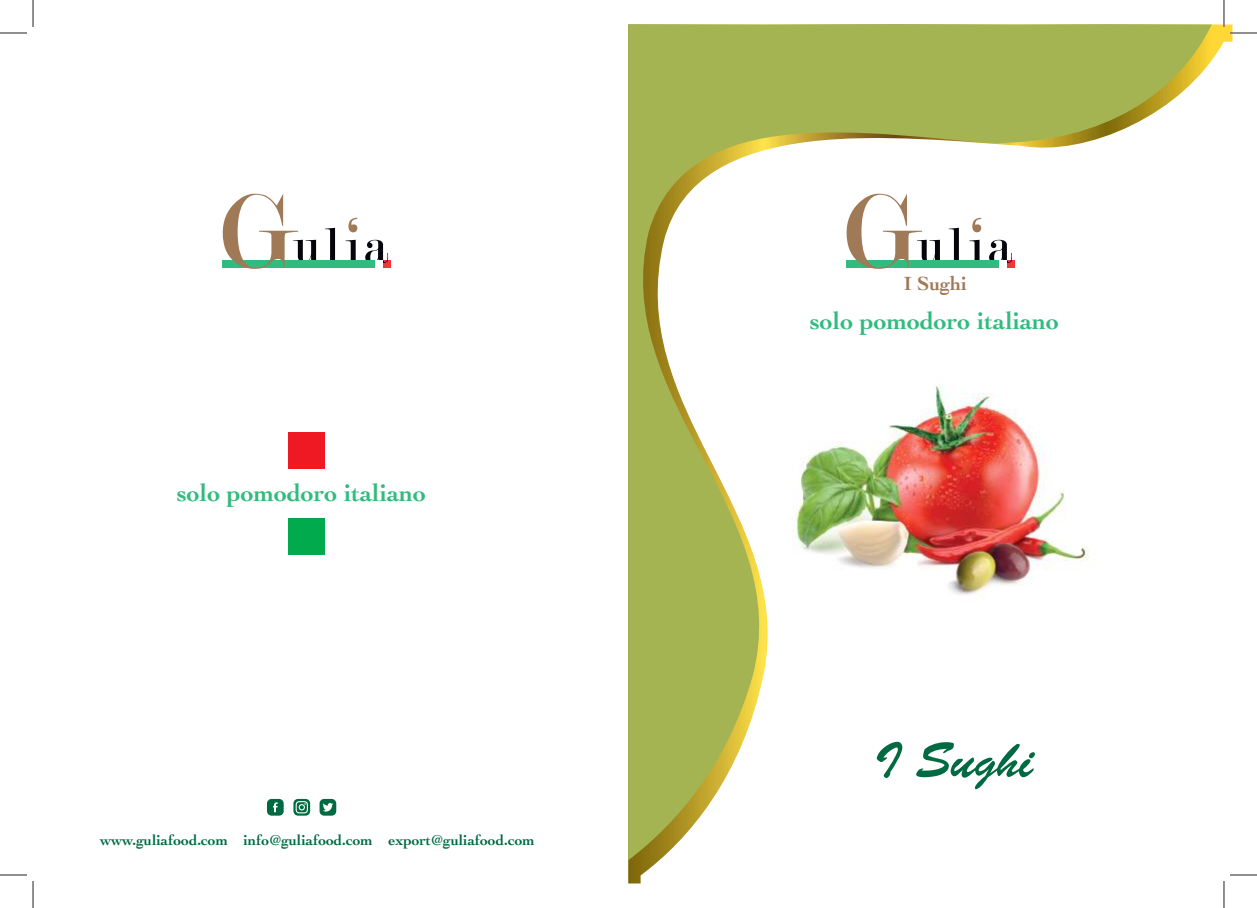
<style>
.page{position:relative;width:1257px;height:908px;background:#fff}
.page>*{position:absolute;margin:0;border:0;box-sizing:border-box;transform-origin:0 0}
.t1{font:50px "Brush Script Std";color:#006a42}
.t2{font:700 25px "Cochin";color:#31bb7e}
.t3{font:700 20px "Cochin";color:#a07956}
.t4{font:700 15px "Cochin";color:#006a42}
</style>
<div class="page">
<svg style="left:628px;top:24px;width:583px;height:836px"></svg>
<svg style="left:267px;top:799px;width:17px;height:17px"></svg>
<svg style="left:319px;top:799px;width:17px;height:17px"></svg>
<svg style="left:293px;top:799px;width:17px;height:17px"></svg>
<svg style="left:0;top:33px;width:27px;height:1px"></svg>
<svg style="left:1230px;top:33px;width:27px;height:1px"></svg>
<svg style="left:0;top:875px;width:27px;height:1px"></svg>
<svg style="left:1230px;top:875px;width:27px;height:1px"></svg>
<svg style="left:33px;top:0;width:1px;height:27px"></svg>
<svg style="left:33px;top:881px;width:1px;height:27px"></svg>
<svg style="left:1223px;top:0;width:1px;height:27px"></svg>
<svg style="left:1223px;top:881px;width:1px;height:27px"></svg>
<div style="left:1006px;top:260px;width:8px;height:8px;background:#f13538"></div>
<svg style="left:846px;top:194px;width:166px;height:75px"></svg>
<div style="left:999px;top:260px;width:7px;height:8px;background:#fff"></div>
<div style="left:382px;top:260px;width:8px;height:8px;background:#f13538"></div>
<svg style="left:223px;top:194px;width:165px;height:75px"></svg>
<div style="left:375px;top:260px;width:7px;height:8px;background:#fff"></div>
<div style="left:288px;top:518px;width:37px;height:37px;background:#00aa4d"></div>
<div style="left:288px;top:432px;width:37px;height:37px;background:#ef1923"></div>
<h2 class="t2" style="left:177px;top:476px;width:251px">solo pomodoro italiano</h2>
<p class="t4" style="left:100px;top:830px;width:436px">www.guliafood.com info@guliafood.com export@guliafood.com</p>
<h3 class="t3" style="left:903px;top:270px;width:65px">I Sughi</h3>
<h2 class="t2" style="left:810px;top:304px;width:251px">solo pomodoro italiano</h2>
<h1 class="t1" style="left:874px;top:732px;width:161px">I Sughi</h1>
</div>
